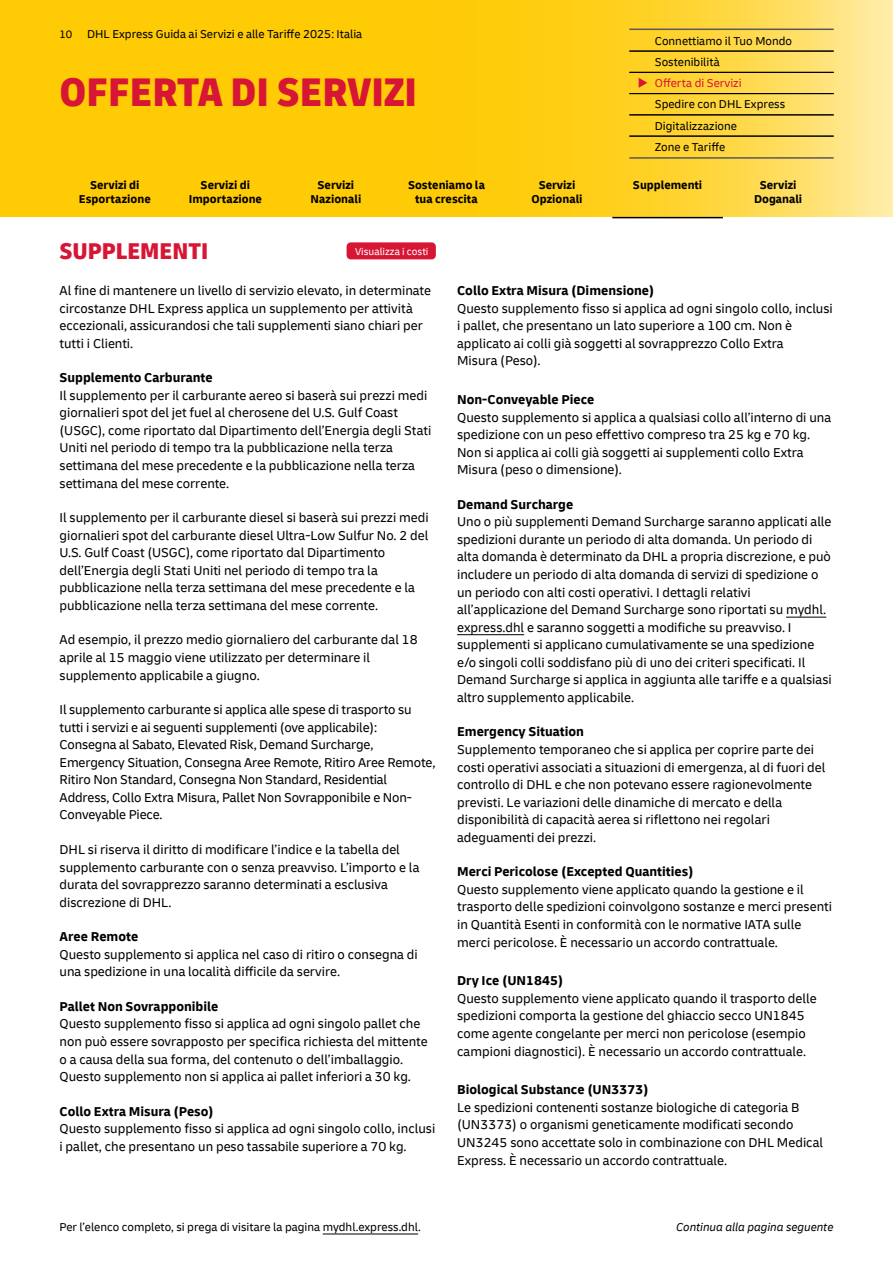
<style>
.page{position:relative;width:893px;height:1263px;background:#fff}
.page>*{position:absolute;margin:0;border:0;box-sizing:border-box;transform-origin:0 0}
.t1{font:900 condensed 42px "Delivery";color:#d71635}
.H3_Secondary_headline{font:900 condensed 24px "Delivery";color:#d71635}
.P_Copy_text{font:13.5px/17.5px "Delivery";color:#000}
.H4_Paragraph_header{font:700 13.5px "Delivery";color:#000}
.NOTE_Footer_text{font:12px/21.3px "Delivery";color:#000}
.t2{font:700 12px/13.5px "Delivery";color:#000;text-align:center}
.t3{font:italic 12px "Delivery";color:#000}
.P_Copy_text-2{font:10.5px "Delivery";color:#fff}
.s1{font-size:11.25px}
.s2{color:#d71635}
</style>
<div class="page">
<svg style="left:0;top:0;width:893px;height:217px;background:#fecf20"></svg>
<hr style="left:629px;top:29px;width:205px;height:1px;background:#58595b">
<hr style="left:629px;top:51px;width:205px;height:1px;background:#000">
<hr style="left:629px;top:72px;width:205px;height:1px;background:#000">
<hr style="left:629px;top:93px;width:205px;height:1px;background:#000">
<hr style="left:629px;top:115px;width:205px;height:1px;background:#000">
<hr style="left:629px;top:136px;width:205px;height:1px;background:#000">
<hr style="left:629px;top:157px;width:205px;height:2px;background:#58595b">
<hr style="left:612px;top:217px;width:111px;height:1px;background:#000">
<hr style="left:786px;top:617px;width:40px;height:1px;background:#000">
<hr style="left:457px;top:634px;width:67px;height:1px;background:#000">
<hr style="left:323px;top:1234px;width:95px;height:1px;background:#000">
<div style="left:347px;top:242px;width:89px;height:17px;background:#d71635;border-radius:4px"></div>
<p class="NOTE_Footer_text" style="left:60px;top:24px;width:304px"><span class="s1">10</span> DHL Express Guida ai Servizi e alle Tariffe 2025: Italia</p>
<h1 class="t1" style="left:60px;top:65px;width:359px">OFFERTA DI SERVIZI</h1>
<p class="NOTE_Footer_text" style="left:655px;top:30px;width:139px">Connettiamo il Tuo Mondo<br>Sostenibilità</p>
<p class="NOTE_Footer_text" style="left:655px;top:72px;width:132px;text-indent:-17px"><span class="s2">◆ Offerta di Servizi<br></span>Spedire con DHL Express<br>Digitalizzazione<br>Zone e Tariffe</p>
<p class="t2" style="left:79px;top:178px;width:73px">Servizi di<br>Esportazione</p>
<p class="t2" style="left:189px;top:178px;width:75px">Servizi di<br>Importazione</p>
<p class="t2" style="left:310px;top:178px;width:52px">Servizi<br>Nazionali</p>
<p class="t2" style="left:408px;top:178px;width:78px">Sosteniamo la tua crescita</p>
<p class="t2" style="left:532px;top:178px;width:52px">Servizi<br>Opzionali</p>
<p class="t2" style="left:633px;top:178px;width:71px">Supplementi</p>
<p class="t2" style="left:754px;top:178px;width:50px">Servizi<br>Doganali</p>
<h3 class="H3_Secondary_headline" style="left:60px;top:236px;width:150px">SUPPLEMENTI</h3>
<p class="P_Copy_text" style="left:60px;top:282px;width:373px">Al fine di mantenere un livello di servizio elevato, in determinate circostanze DHL Express applica un supplemento per attività eccezionali, assicurandosi che tali supplementi siano chiari per tutti i Clienti.</p>
<h4 class="H4_Paragraph_header" style="left:60px;top:369px;width:155px">Supplemento Carburante</h4>
<p class="P_Copy_text" style="left:60px;top:386px;width:373px">Il supplemento per il carburante aereo si baserà sui prezzi medi giornalieri spot del jet fuel al cherosene del U.S. Gulf Coast (USGC), come riportato dal Dipartimento dell’Energia degli Stati Uniti nel periodo di tempo tra la pubblicazione nella terza settimana del mese precedente e la pubblicazione nella terza settimana del mese corrente.</p>
<p class="P_Copy_text" style="left:60px;top:509px;width:371px">Il supplemento per il carburante diesel si baserà sui prezzi medi giornalieri spot del carburante diesel Ultra-Low Sulfur No. 2 del U.S. Gulf Coast (USGC), come riportato dal Dipartimento dell’Energia degli Stati Uniti nel periodo di tempo tra la pubblicazione nella terza settimana del mese precedente e la pubblicazione nella terza settimana del mese corrente.</p>
<p class="P_Copy_text" style="left:60px;top:631px;width:360px">Ad esempio, il prezzo medio giornaliero del carburante dal 18 aprile al 15 maggio viene utilizzato per determinare il supplemento applicabile a giugno.</p>
<p class="P_Copy_text" style="left:60px;top:701px;width:377px">Il supplemento carburante si applica alle spese di trasporto su tutti i servizi e ai seguenti supplementi (ove applicabile):<br>Consegna al Sabato, Elevated Risk, Demand Surcharge, Emergency Situation, Consegna Aree Remote, Ritiro Aree Remote, Ritiro Non Standard, Consegna Non Standard, Residential Address, Collo Extra Misura, Pallet Non Sovrapponibile e Non-Conveyable Piece.</p>
<p class="P_Copy_text" style="left:60px;top:841px;width:361px">DHL si riserva il diritto di modificare l’indice e la tabella del supplemento carburante con o senza preavviso. L’importo e la durata del sovrapprezzo saranno determinati a esclusiva discrezione di DHL.</p>
<h4 class="H4_Paragraph_header" style="left:60px;top:928px;width:80px">Aree Remote</h4>
<p class="P_Copy_text" style="left:60px;top:945px;width:360px">Questo supplemento si applica nel caso di ritiro o consegna di una spedizione in una località difficile da servire.</p>
<h4 class="H4_Paragraph_header" style="left:60px;top:998px;width:160px">Pallet Non Sovrapponibile</h4>
<p class="P_Copy_text" style="left:60px;top:1015px;width:370px">Questo supplemento fisso si applica ad ogni singolo pallet che non può essere sovrapposto per specifica richiesta del mittente o a causa della sua forma, del contenuto o dell’imballaggio.<br>Questo supplemento non si applica ai pallet inferiori a 30 kg.</p>
<h4 class="H4_Paragraph_header" style="left:60px;top:1103px;width:156px">Collo Extra Misura (Peso)</h4>
<p class="P_Copy_text" style="left:60px;top:1120px;width:377px">Questo supplemento fisso si applica ad ogni singolo collo, inclusi i pallet, che presentano un peso tassabile superiore a 70 kg.</p>
<p class="P_Copy_text-2" style="left:355px;top:245px;width:75px">Visualizza i costi</p>
<h4 class="H4_Paragraph_header" style="left:457px;top:282px;width:199px">Collo Extra Misura (Dimensione)</h4>
<p class="P_Copy_text" style="left:457px;top:299px;width:377px">Questo supplemento fisso si applica ad ogni singolo collo, inclusi i pallet, che presentano un lato superiore a 100 cm. Non è applicato ai colli già soggetti al sovrapprezzo Collo Extra<br>Misura (Peso).</p>
<h4 class="H4_Paragraph_header" style="left:457px;top:391px;width:139px">Non-Conveyable Piece</h4>
<p class="P_Copy_text" style="left:457px;top:408px;width:376px">Questo supplemento si applica a qualsiasi collo all’interno di una spedizione con un peso effettivo compreso tra 25 kg e 70 kg.<br>Non si applica ai colli già soggetti ai supplementi collo Extra Misura (peso o dimensione).</p>
<h4 class="H4_Paragraph_header" style="left:457px;top:496px;width:118px">Demand Surcharge</h4>
<p class="P_Copy_text" style="left:457px;top:513px;width:376px">Uno o più supplementi Demand Surcharge saranno applicati alle spedizioni durante un periodo di alta domanda. Un periodo di alta domanda è determinato da DHL a propria discrezione, e può includere un periodo di alta domanda di servizi di spedizione o un periodo con alti costi operativi. I dettagli relativi all’applicazione del Demand Surcharge sono riportati su mydhl. express.dhl e saranno soggetti a modifiche su preavviso. I supplementi si applicano cumulativamente se una spedizione e/o singoli colli soddisfano più di uno dei criteri specificati. Il Demand Surcharge si applica in aggiunta alle tariffe e a qualsiasi altro supplemento applicabile.</p>
<h4 class="H4_Paragraph_header" style="left:457px;top:723px;width:128px">Emergency Situation</h4>
<p class="P_Copy_text" style="left:457px;top:741px;width:370px">Supplemento temporaneo che si applica per coprire parte dei costi operativi associati a situazioni di emergenza, al di fuori del controllo di DHL e che non potevano essere ragionevolmente previsti. Le variazioni delle dinamiche di mercato e della disponibilità di capacità aerea si riflettono nei regolari adeguamenti dei prezzi.</p>
<h4 class="H4_Paragraph_header" style="left:457px;top:863px;width:238px">Merci Pericolose (Excepted Quantities)</h4>
<p class="P_Copy_text" style="left:457px;top:880px;width:376px">Questo supplemento viene applicato quando la gestione e il trasporto delle spedizioni coinvolgono sostanze e merci presenti in Quantità Esenti in conformità con le normative IATA sulle merci pericolose. È necessario un accordo contrattuale.</p>
<h4 class="H4_Paragraph_header" style="left:457px;top:972px;width:108px">Dry Ice (UN1845)</h4>
<p class="P_Copy_text" style="left:457px;top:989px;width:361px">Questo supplemento viene applicato quando il trasporto delle spedizioni comporta la gestione del ghiaccio secco UN1845 come agente congelante per merci non pericolose (esempio campioni diagnostici). È necessario un accordo contrattuale.</p>
<h4 class="H4_Paragraph_header" style="left:457px;top:1081px;width:193px">Biological Substance (UN3373)</h4>
<p class="P_Copy_text" style="left:457px;top:1098px;width:368px">Le spedizioni contenenti sostanze biologiche di categoria B (UN3373) o organismi geneticamente modificati secondo UN3245 sono accettate solo in combinazione con DHL Medical Express. È necessario un accordo contrattuale.</p>
<p class="NOTE_Footer_text" style="left:60px;top:1216px;width:363px">Per l’elenco completo, si prega di visitare la pagina mydhl.express.dhl.</p>
<p class="t3" style="left:676px;top:1220px;width:159px">Continua alla pagina seguente</p>
</div>
